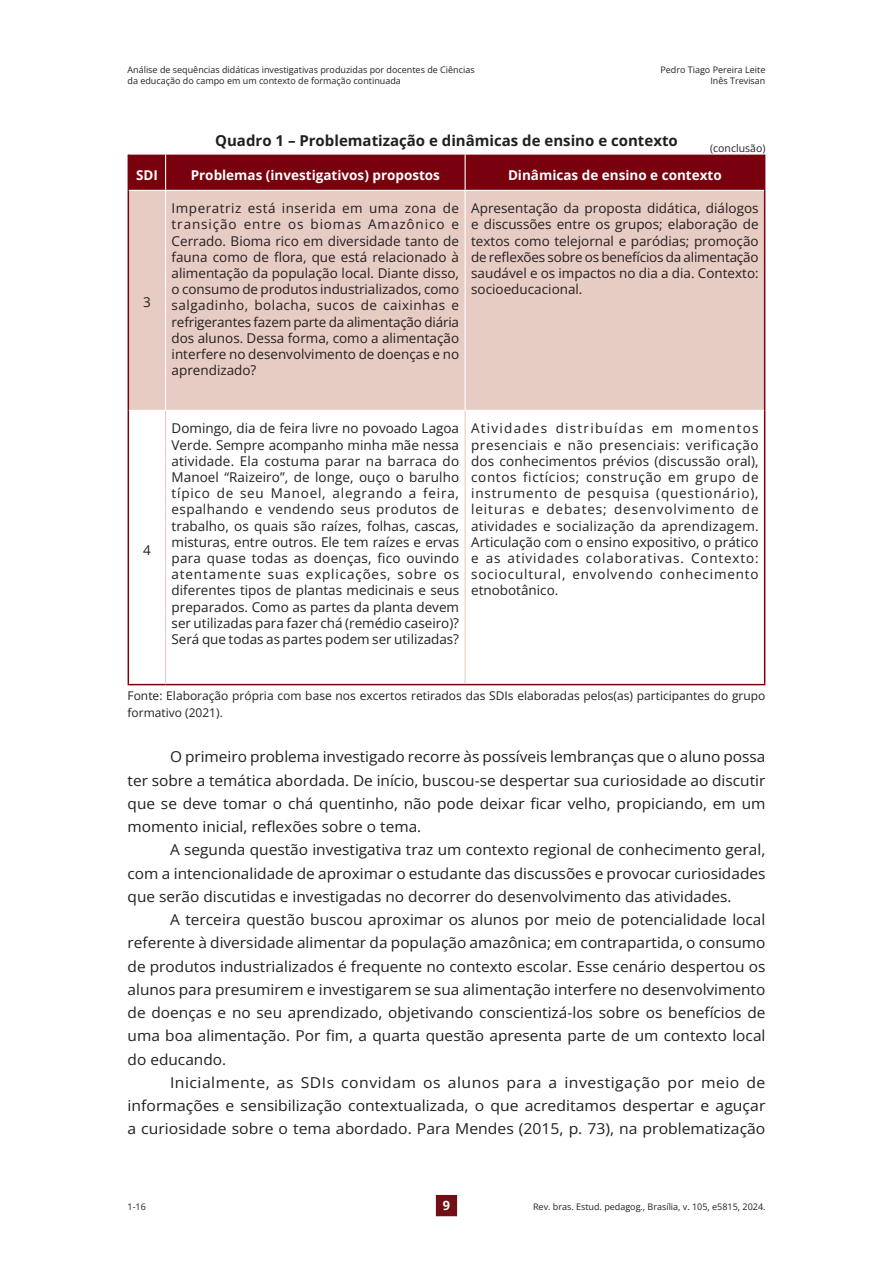
<style>
.page{position:relative;width:893px;height:1263px;background:#fff}
.page>*{position:absolute;margin:0;border:0;box-sizing:border-box;transform-origin:0 0}
._01_-_Corpo_do_texto{font:15px/23.2px "Open Sans";color:#231f20;text-align:justify}
._01_-_Corpo_do_texto-2{font:15px/23.2px "Open Sans";color:#231f20;text-align:justify;scale:1.05 1}
._01_-_Titulo_Tabelas__quadros__graficos_e{font:700 15px "Open Sans";color:#231f20}
._01_-_Texto_Tabela{font:13.5px/16.2px "Open Sans";color:#231f20;text-align:justify}
._01_-_Cabeça_Tabela{font:700 13.5px "Open Sans";color:#fff}
.t1{font:700 12.75px "Open Sans";color:#fff}
._01_-_Fonte_da_tabela{font:12px/16.5px "Open Sans";color:#231f20}
._01_-_Texto_Tabela-2{font:10.5px "Open Sans";color:#231f20}
.t2{font:9px/10.5px "Open Sans";color:#231f20}
</style>
<div class="page">
<div style="left:436px;top:1195px;width:21px;height:21px;background:#720e15"></div>
<div style="left:129px;top:155px;width:635px;height:35px;background:#79000d"></div>
<div style="left:129px;top:191px;width:635px;height:219px;background:#e7ccc4"></div>
<hr style="left:128px;top:155px;width:1px;height:35px;background:#79000d">
<hr style="left:764px;top:155px;width:1px;height:35px;background:#79000d">
<hr style="left:128px;top:190px;width:1px;height:220px;background:#79000d">
<hr style="left:764px;top:190px;width:1px;height:220px;background:#79000d">
<hr style="left:128px;top:410px;width:1px;height:274px;background:#79000d">
<hr style="left:764px;top:410px;width:1px;height:274px;background:#79000d">
<hr style="left:128px;top:684px;width:38px;height:1px;background:#79000d">
<hr style="left:166px;top:684px;width:299px;height:1px;background:#79000d">
<hr style="left:465px;top:684px;width:300px;height:1px;background:#79000d">
<hr style="left:165px;top:155px;width:1px;height:35px;background:#fff">
<hr style="left:465px;top:155px;width:1px;height:35px;background:#fff">
<hr style="left:165px;top:191px;width:1px;height:219px;background:#fff">
<hr style="left:465px;top:191px;width:1px;height:219px;background:#fff">
<hr style="left:165px;top:411px;width:1px;height:273px;background:#e7ccc4">
<hr style="left:465px;top:411px;width:1px;height:273px;background:#e7ccc4">
<p class="t2" style="left:128px;top:65px;width:349px">Análise de sequências didáticas investigativas produzidas por docentes de Ciências da educação do campo em um contexto de formação continuada</p>
<p class="t2" style="left:660px;top:65px;width:107px;text-align:right">Pedro Tiago Pereira Leite<br>Inês Trevisan</p>
<p class="_01_-_Titulo_Tabelas__quadros__graficos_e" style="left:215px;top:130px;width:464px">Quadro 1 – Problematização e dinâmicas de ensino e contexto</p>
<p class="_01_-_Texto_Tabela-2" style="left:710px;top:141px;width:57px">(conclusão)</p>
<p class="_01_-_Cabeça_Tabela" style="left:136px;top:166px;width:23px">SDI</p>
<p class="_01_-_Cabeça_Tabela" style="left:191px;top:166px;width:251px">Problemas (investigativos) propostos</p>
<p class="_01_-_Cabeça_Tabela" style="left:508px;top:166px;width:215px">Dinâmicas de ensino e contexto</p>
<p class="_01_-_Texto_Tabela" style="left:143px;top:294px;width:9px">3</p>
<p class="_01_-_Texto_Tabela" style="left:143px;top:541px;width:9px">4</p>
<p class="_01_-_Texto_Tabela" style="left:172px;top:200px;width:289px">Imperatriz está inserida em uma zona de transição entre os biomas Amazônico e Cerrado. Bioma rico em diversidade tanto de fauna como de flora, que está relacionado à alimentação da população local. Diante disso, o consumo de produtos industrializados, como salgadinho, bolacha, sucos de caixinhas e refrigerantes fazem parte da alimentação diária dos alunos. Dessa forma, como a alimentação interfere no desenvolvimento de doenças e no aprendizado?</p>
<p class="_01_-_Texto_Tabela" style="left:471px;top:200px;width:289px">Apresentação da proposta didática, diálogos e discussões entre os grupos; elaboração de textos como telejornal e paródias; promoção de reflexões sobre os benefícios da alimentação saudável e os impactos no dia a dia. Contexto: socioeducacional.</p>
<p class="_01_-_Texto_Tabela" style="left:172px;top:420px;width:289px">Domingo, dia de feira livre no povoado Lagoa Verde. Sempre acompanho minha mãe nessa atividade. Ela costuma parar na barraca do Manoel “Raizeiro”, de longe, ouço o barulho típico de seu Manoel, alegrando a feira, espalhando e vendendo seus produtos de trabalho, os quais são raízes, folhas, cascas, misturas, entre outros. Ele tem raízes e ervas para quase todas as doenças, fico ouvindo atentamente suas explicações, sobre os diferentes tipos de plantas medicinais e seus preparados. Como as partes da planta devem ser utilizadas para fazer chá (remédio caseiro)?<br>Será que todas as partes podem ser utilizadas?</p>
<p class="_01_-_Texto_Tabela" style="left:471px;top:420px;width:289px">Atividades distribuídas em momentos presenciais e não presenciais: verificação dos conhecimentos prévios (discussão oral), contos fictícios; construção em grupo de instrumento de pesquisa (questionário), leituras e debates; desenvolvimento de atividades e socialização da aprendizagem.<br>Articulação com o ensino expositivo, o prático e as atividades colaborativas. Contexto: sociocultural, envolvendo conhecimento etnobotânico.</p>
<p class="_01_-_Fonte_da_tabela" style="left:128px;top:687px;width:639px">Fonte: Elaboração própria com base nos excertos retirados das SDIs elaboradas pelos(as) participantes do grupo formativo (2021).</p>
<p class="_01_-_Corpo_do_texto" style="left:128px;top:745px;width:639px;text-indent:43px">O primeiro problema investigado recorre às possíveis lembranças que o aluno possa ter sobre a temática abordada. De início, buscou-se despertar sua curiosidade ao discutir que se deve tomar o chá quentinho, não pode deixar ficar velho, propiciando, em um momento inicial, reflexões sobre o tema.</p>
<p class="_01_-_Corpo_do_texto" style="left:128px;top:838px;width:639px;text-indent:43px">A segunda questão investigativa traz um contexto regional de conhecimento geral, com a intencionalidade de aproximar o estudante das discussões e provocar curiosidades que serão discutidas e investigadas no decorrer do desenvolvimento das atividades.</p>
<p class="_01_-_Corpo_do_texto" style="left:128px;top:908px;width:639px;text-indent:43px">A terceira questão buscou aproximar os alunos por meio de potencialidade local referente à diversidade alimentar da população amazônica; em contrapartida, o consumo de produtos industrializados é frequente no contexto escolar. Esse cenário despertou os alunos para presumirem e investigarem se sua alimentação interfere no desenvolvimento de doenças e no seu aprendizado, objetivando conscientizá-los sobre os benefícios de uma boa alimentação. Por fim, a quarta questão apresenta parte de um contexto local do educando.</p>
<p class="_01_-_Corpo_do_texto-2" style="left:128px;top:1070px;width:609px;text-indent:43px">Inicialmente, as SDIs convidam os alunos para a investigação por meio de informações e sensibilização contextualizada, o que acreditamos despertar e aguçar a curiosidade sobre o tema abordado. Para Mendes (2015, p. 73), na problematização</p>
<p class="t2" style="left:128px;top:1201px;width:20px">1-16</p>
<p class="t1" style="left:443px;top:1197px;width:9px">9</p>
<p class="t2" style="left:533px;top:1201px;width:234px">Rev. bras. Estud. pedagog., Brasília, v. 105, e5815, 2024.</p>
</div>
